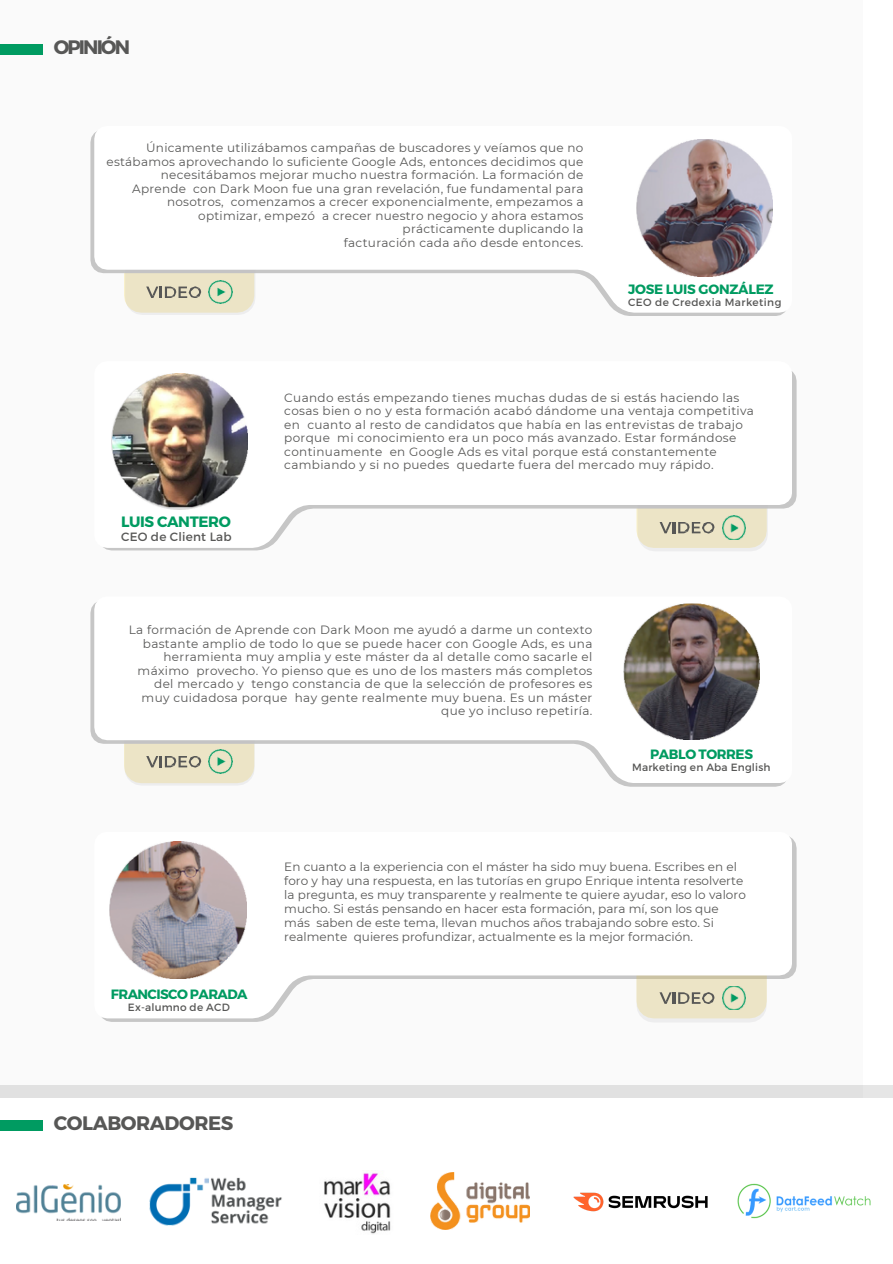
<style>
.page{position:relative;width:893px;height:1264px;background:#fff}
.page>*{position:absolute;margin:0;border:0;box-sizing:border-box;transform-origin:0 0}
.t1{font:700 19.5px "Montserrat";letter-spacing:-.02em;color:#575756}
.t2{font:700 19.5px "Montserrat";letter-spacing:-.1em;color:#575756}
.t3{font:700 15px "Montserrat";letter-spacing:-.025em;color:#009b61}
.t4{font:700 13.5px "Montserrat";letter-spacing:-.03em;color:#009b61}
.t5{font:12px/13.5px "Montserrat";letter-spacing:.02em;color:#575756;text-align:right}
.t6{font:10.5px "Montserrat";letter-spacing:.015em;color:#575756}
.t7{font:10.5px "Montserrat";letter-spacing:.04em;color:#575756}
</style>
<div class="page">
<div style="left:0;top:0;width:862px;height:1237px;background:#fafafa"></div>
<div style="left:0;top:1085px;width:892px;height:12px;background:#e1e1e1"></div>
<div style="left:0;top:1097px;width:892px;height:166px;background:#fff"></div>
<img style="left:16px;top:1184px;width:105px;height:36px">
<img style="left:324px;top:1170px;width:67px;height:64px">
<img style="left:149px;top:1177px;width:133px;height:49px">
<img style="left:430px;top:1172px;width:99px;height:57px">
<div style="left:0;top:44px;width:43px;height:11px;background:#009b61"></div>
<div style="left:0;top:1120px;width:43px;height:10px;background:#009b61"></div>
<svg style="left:94px;top:131px;width:692px;height:182px"></svg>
<img style="left:636px;top:140px;width:136px;height:136px">
<svg style="left:146px;top:286px;width:55px;height:12px"></svg>
<img style="left:209px;top:280px;width:23px;height:24px">
<div style="left:637px;top:401px;width:130px;height:150px;background:linear-gradient(to right,#efeff0,#efefef)"></div>
<svg style="left:103px;top:401px;width:688px;height:147px"></svg>
<img style="left:111px;top:373px;width:136px;height:136px">
<svg style="left:659px;top:521px;width:55px;height:12px"></svg>
<img style="left:722px;top:515px;width:23px;height:24px">
<svg style="left:94px;top:602px;width:692px;height:181px"></svg>
<img style="left:623px;top:603px;width:136px;height:136px">
<svg style="left:146px;top:755px;width:55px;height:12px"></svg>
<img style="left:209px;top:749px;width:23px;height:24px">
<svg style="left:102px;top:838px;width:694px;height:183px"></svg>
<svg style="left:636px;top:1018px;width:130px;height:4px"></svg>
<svg style="left:102px;top:836px;width:689px;height:182px"></svg>
<img style="left:110px;top:842px;width:136px;height:136px">
<svg style="left:659px;top:992px;width:55px;height:12px"></svg>
<img style="left:722px;top:986px;width:23px;height:23px">
<img style="left:573px;top:1192px;width:135px;height:20px">
<img style="left:737px;top:1183px;width:132px;height:36px">
<h1 class="t2" style="left:54px;top:35px;width:78px">OPINIÓN</h1>
<p class="t5" style="left:106px;top:141px;width:478px">Únicamente utilizábamos campañas de buscadores y veíamos que no estábamos aprovechando lo suficiente Google Ads, entonces decidimos que necesitábamos mejorar mucho nuestra formación. La formación de Aprende con Dark Moon fue una gran revelación, fue fundamental para nosotros, comenzamos a crecer exponencialmente, empezamos a optimizar, empezó a crecer nuestro negocio y ahora estamos prácticamente duplicando la<br>facturación cada año desde entonces.</p>
<p class="t4" style="left:628px;top:280px;width:147px">JOSE LUIS GONZÁLEZ</p>
<p class="t7" style="left:628px;top:295px;width:155px">CEO de Credexia Marketing</p>
<p class="t3" style="left:121px;top:511px;width:111px">LUIS CANTERO</p>
<p class="t5" style="left:121px;top:529px;width:112px">CEO de Client Lab</p>
<p class="t5" style="left:284px;top:391px;width:471px;text-align:left">Cuando estás empezando tienes muchas dudas de si estás haciendo las cosas bien o no y esta formación acabó dándome una ventaja competitiva en cuanto al resto de candidatos que había en las entrevistas de trabajo porque mi conocimiento era un poco más avanzado. Estar formándose continuamente en Google Ads es vital porque está constantemente cambiando y si no puedes quedarte fuera del mercado muy rápido.</p>
<p class="t5" style="left:129px;top:623px;width:465px">La formación de Aprende con Dark Moon me ayudó a darme un contexto bastante amplio de todo lo que se puede hacer con Google Ads, es una herramienta muy amplia y este máster da al detalle como sacarle el máximo provecho. Yo pienso que es uno de los masters más completos del mercado y tengo constancia de que la selección de profesores es muy cuidadosa porque hay gente realmente muy buena. Es un máster que yo incluso repetiría.</p>
<p class="t4" style="left:650px;top:745px;width:104px">PABLO TORRES</p>
<p class="t6" style="left:631px;top:760px;width:140px">Marketing en Aba English</p>
<p class="t4" style="left:111px;top:985px;width:138px">FRANCISCO PARADA</p>
<p class="t6" style="left:128px;top:1000px;width:103px">Ex-alumno de ACD</p>
<p class="t5" style="left:284px;top:859px;width:463px;line-height:14px;text-align:left">En cuanto a la experiencia con el máster ha sido muy buena. Escribes en el foro y hay una respuesta, en las tutorías en grupo Enrique intenta resolverte la pregunta, es muy transparente y realmente te quiere ayudar, eso lo valoro mucho. Si estás pensando en hacer esta formación, para mí, son los que más saben de este tema, llevan muchos años trabajando sobre esto. Si realmente quieres profundizar, actualmente es la mejor formación.</p>
<h1 class="t1" style="left:54px;top:1110px;width:181px">COLABORADORES</h1>
</div>
